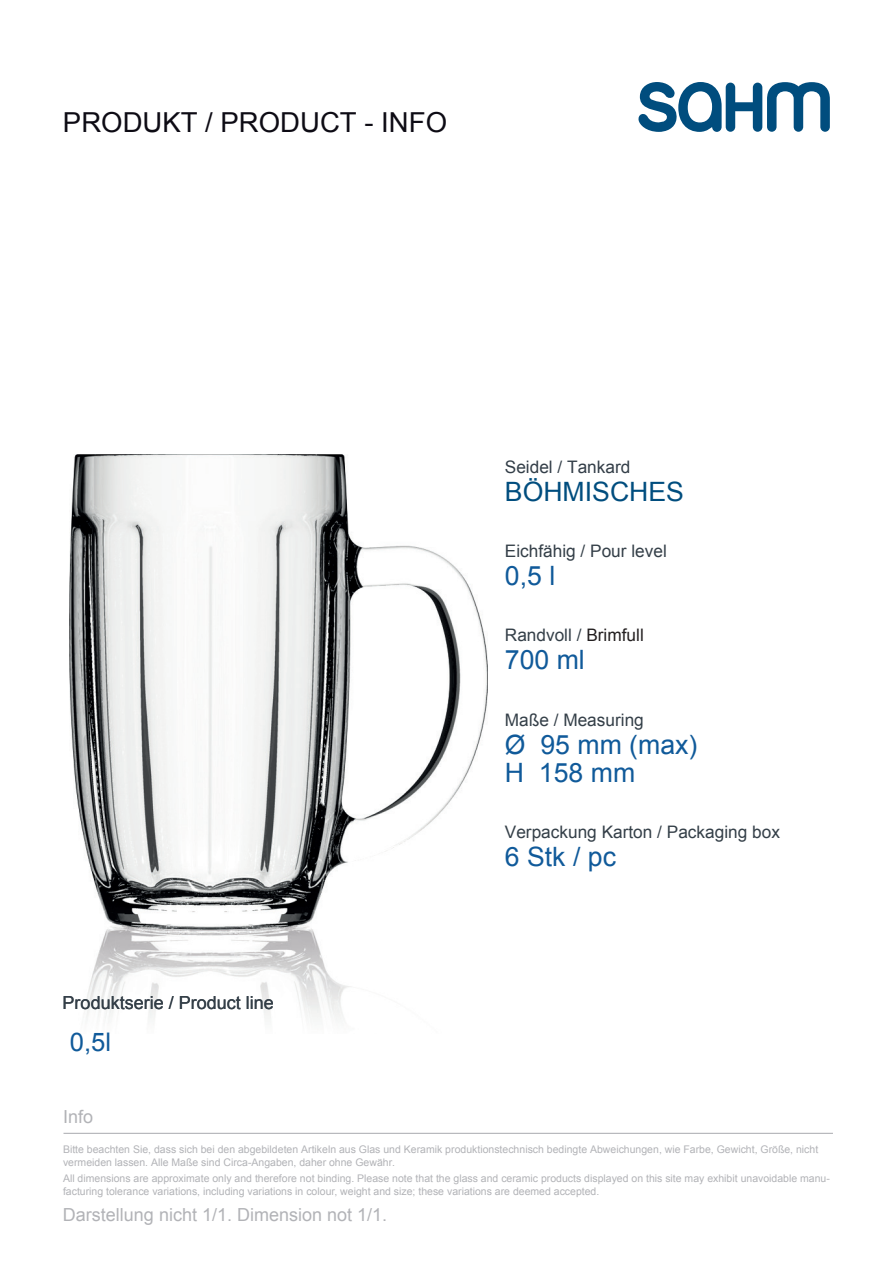
<style>
.page{position:relative;width:893px;height:1263px;background:#fff}
.page>*{position:absolute;margin:0;border:0;box-sizing:border-box;transform-origin:0 0}
.t1{font:27.6px "Arial";color:#0d0b14}
.t2{font:26.7px/28px "Arial";color:#105a9a}
.t3{font:26.7px "Arial";color:#004d7e}
.t4{font:25.65px "Arial";color:#105a9a}
.t5{font:18px "Arial";color:#b2b3b7}
.t6{font:18px "Arial";color:#343f48}
.t7{font:17.25px "Arial";color:#343f48}
.t8{font:17.25px "Arial";color:#333e48}
.t9{font:10.5px/12.6px "Arial";color:#b2b3b7}
.s1{color:#231f20}
</style>
<div class="page">
<img style="left:69px;top:454px;width:419px;height:566px">
<svg style="left:638px;top:82px;width:192px;height:50px"></svg>
<hr style="left:64px;top:1133px;width:769px;height:1px;background:#b2b3b7">
<h1 class="t1" style="left:63px;top:104px;width:386px">PRODUKT / PRODUCT - INFO</h1>
<h3 class="t6" style="left:63px;top:991px;width:213px">Produktserie / Product line</h3>
<h3 class="t4" style="left:70px;top:1025px;width:43px">0,5l</h3>
<h3 class="t5" style="left:63px;top:1105px;width:32px">Info</h3>
<h3 class="t8" style="left:505px;top:456px;width:127px">Seidel / Tankard</h3>
<h2 class="t3" style="left:505px;top:474px;width:181px">BÖHMISCHES</h2>
<h3 class="t7" style="left:505px;top:540px;width:163px">Eichfähig / Pour level</h3>
<h2 class="t2" style="left:505px;top:562px;width:52px">0,5 l</h2>
<h3 class="t7" style="left:505px;top:624px;width:140px">Randvoll / <span class="s1">Brimfull</span></h3>
<h2 class="t2" style="left:505px;top:646px;width:81px">700 ml</h2>
<h3 class="t7" style="left:505px;top:708px;width:140px">Maße / Measuring</h3>
<h2 class="t2" style="left:505px;top:730px;width:194px">Ø 95 mm (max)<br>H 158 mm</h2>
<h3 class="t7" style="left:505px;top:820px;width:277px">Verpackung Karton / Packaging box</h3>
<h2 class="t2" style="left:505px;top:843px;width:113px">6 Stk / pc</h2>
<p class="t9" style="left:63px;top:1143px;width:757px">Bitte beachten Sie, dass sich bei den abgebildeten Artikeln aus Glas und Keramik produktionstechnisch bedingte Abweichungen, wie Farbe, Gewicht, Größe, nicht vermeiden lassen. Alle Maße sind Circa-Angaben, daher ohne Gewähr.</p>
<p class="t9" style="left:63px;top:1172px;width:768px">All dimensions are approximate only and therefore not binding. Please note that the glass and ceramic products displayed on this site may exhibit unavoidable manu&shy;facturing tolerance variations, including variations in colour, weight and size; these variations are deemed accepted.</p>
<h3 class="t5" style="left:63px;top:1202px;width:326px">Darstellung nicht 1/1. Dimension not 1/1.</h3>
</div>
